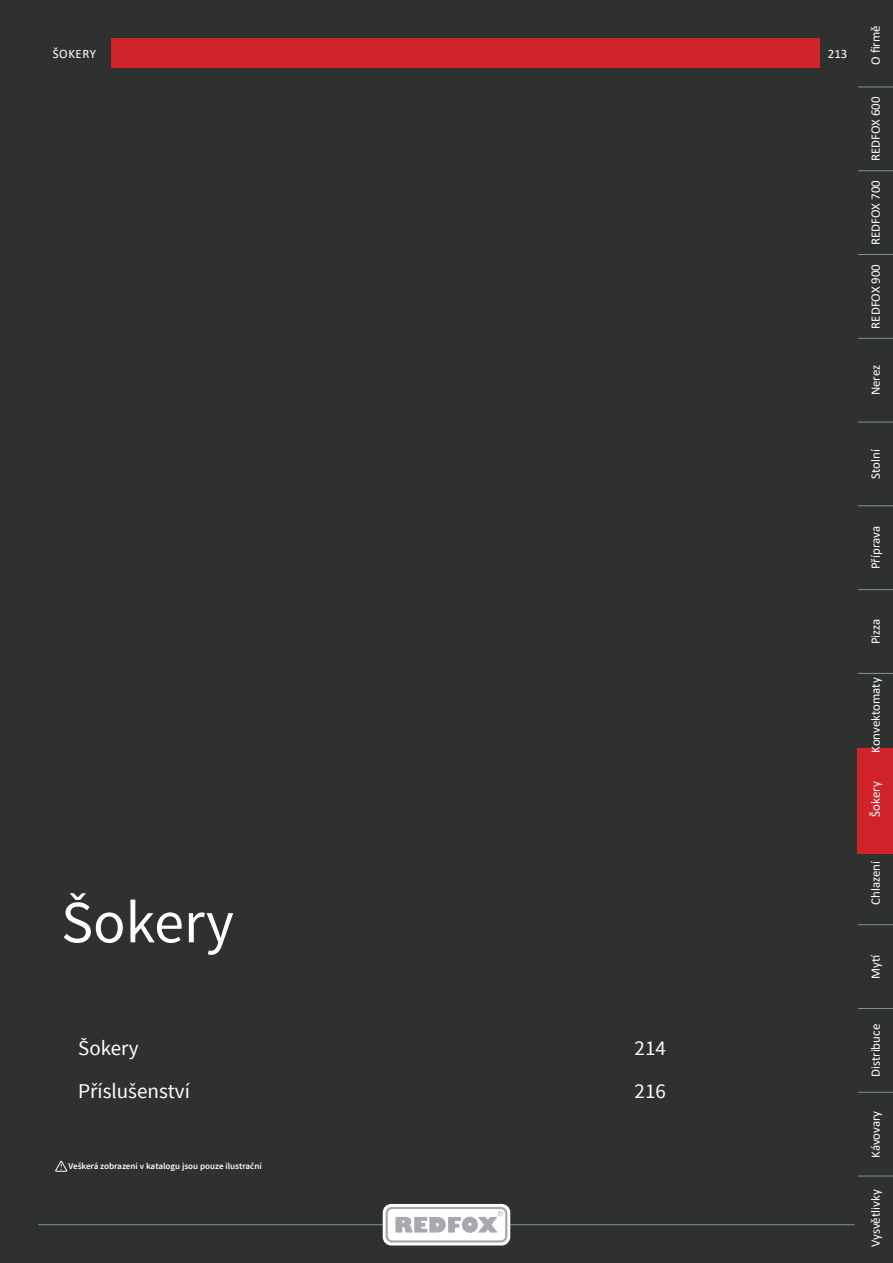
<style>
.page{position:relative;width:893px;height:1263px;background:#2f3030}
.page>*{position:absolute;margin:0;border:0;box-sizing:border-box;transform-origin:0 0}
.t1{font:60px "Source Sans Pro";color:#fff}
.t2{font:21px "Source Sans Pro";color:#fff}
.t3{font:12.9px "Calibri";color:#fff}
.t4{font:600 9px "Source Sans Pro";color:#fff}
</style>
<div class="page">
<svg style="left:55px;top:1160px;width:13px;height:12px"></svg>
<div style="left:821px;top:38px;width:34px;height:30px;background:#2f3131"></div>
<div style="left:38px;top:38px;width:73px;height:30px;background:#2f3131"></div>
<div style="left:112px;top:38px;width:708px;height:30px;background:#d1232a"></div>
<hr style="left:38px;top:1224px;width:817px;height:1px;background:#83929e">
<svg style="left:383px;top:1204px;width:127px;height:41px"></svg>
<hr style="left:858px;top:87px;width:35px;height:1px;background:#83929e">
<hr style="left:858px;top:170px;width:35px;height:1px;background:#83929e">
<hr style="left:858px;top:254px;width:35px;height:1px;background:#83929e">
<hr style="left:858px;top:338px;width:35px;height:1px;background:#83929e">
<hr style="left:858px;top:422px;width:35px;height:1px;background:#83929e">
<hr style="left:858px;top:506px;width:35px;height:1px;background:#83929e">
<hr style="left:858px;top:589px;width:35px;height:1px;background:#83929e">
<hr style="left:858px;top:673px;width:35px;height:1px;background:#83929e">
<hr style="left:858px;top:924px;width:35px;height:1px;background:#83929e">
<hr style="left:858px;top:1008px;width:35px;height:1px;background:#83929e">
<hr style="left:858px;top:1092px;width:35px;height:1px;background:#83929e">
<hr style="left:858px;top:1176px;width:35px;height:1px;background:#83929e">
<div style="left:857px;top:748px;width:36px;height:106px;background:#d1232a"></div>
<p class="t3" style="left:53px;top:45px;width:45px">ŠOKERY</p>
<p class="t3" style="left:828px;top:45px;width:21px">213</p>
<h1 class="t1" style="left:61px;top:885px;width:174px">Šokery</h1>
<h2 class="t2" style="left:78px;top:1035px;width:62px">Šokery</h2>
<h2 class="t2" style="left:635px;top:1035px;width:33px">214</h2>
<h2 class="t2" style="left:78px;top:1078px;width:113px">Příslušenství</h2>
<h2 class="t2" style="left:635px;top:1078px;width:33px">216</h2>
<p class="t4" style="left:68px;top:1161px;width:195px">Veškerá zobrazení v katalogu jsou pouze ilustrační</p>
<p class="t3" style="left:867px;top:65px;width:41px;rotate:-90deg">O firmě</p>
<p class="t3" style="left:867px;top:161px;width:66px;rotate:-90deg">REDFOX 600</p>
<p class="t3" style="left:867px;top:245px;width:66px;rotate:-90deg">REDFOX 700</p>
<p class="t3" style="left:867px;top:329px;width:66px;rotate:-90deg">REDFOX 900</p>
<p class="t3" style="left:867px;top:395px;width:32px;rotate:-90deg">Nerez</p>
<p class="t3" style="left:867px;top:479px;width:31px;rotate:-90deg">Stolní</p>
<p class="t3" style="left:867px;top:569px;width:44px;rotate:-90deg">Příprava</p>
<p class="t3" style="left:867px;top:644px;width:27px;rotate:-90deg">Pizza</p>
<p class="t3" style="left:867px;top:753px;width:77px;rotate:-90deg">Konvektomaty</p>
<p class="t3" style="left:867px;top:816px;width:36px;rotate:-90deg">Šokery</p>
<p class="t3" style="left:867px;top:905px;width:45px;rotate:-90deg">Chlazení</p>
<p class="t3" style="left:867px;top:979px;width:26px;rotate:-90deg">Mytí</p>
<p class="t3" style="left:867px;top:1077px;width:55px;rotate:-90deg">Distribuce</p>
<p class="t3" style="left:867px;top:1158px;width:49px;rotate:-90deg">Kávovary</p>
<p class="t3" style="left:867px;top:1247px;width:59px;rotate:-90deg">Vysvětlivky</p>
</div>
